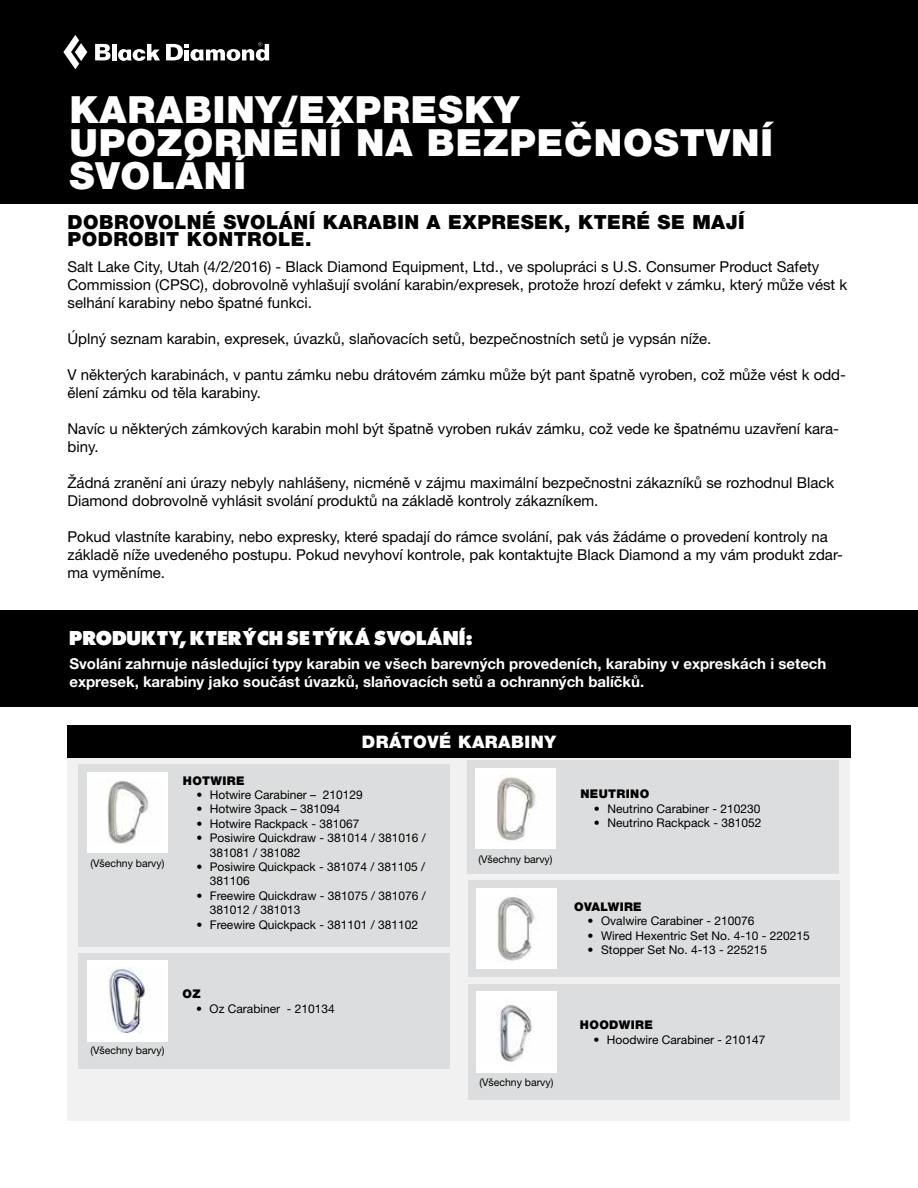
<style>
.page{position:relative;width:918px;height:1188px;background:#fff}
.page>*{position:absolute;margin:0;border:0;box-sizing:border-box;transform-origin:0 0}
.t1{font:900 37.5px/33px "Helvetica Neue LT Pro";letter-spacing:.025em;color:#fff}
.t2{font:800 21px "Futura SHOP";letter-spacing:.03em;color:#fff}
.t3{font:900 19.5px/17.5px "Helvetica Neue LT Pro";letter-spacing:.025em;color:#000}
.t4{font:900 17.25px "Helvetica Neue LT Pro";letter-spacing:.03em;color:#fff}
.t5{font:15px/18px "Helvetica Neue LT Pro";color:#000}
.t6{font:700 15px/18px "Helvetica Neue LT Pro";color:#fff}
.t7{font:12px/14.4px "Helvetica Neue LT Pro";color:#000}
.t8{font:900 12px "Helvetica Neue LT Pro";letter-spacing:.03em;color:#000}
.t9{font:10.5px "Helvetica Neue LT Pro";color:#000}
</style>
<div class="page">
<div style="left:0;top:611px;width:918px;height:96px;background:#000"></div>
<div style="left:0;top:0;width:918px;height:203px;background:#000"></div>
<svg style="left:63px;top:35px;width:24px;height:34px"></svg>
<svg style="left:95px;top:44px;width:16px;height:16px"></svg>
<div style="left:112px;top:44px;width:5px;height:16px;background:#fff"></div>
<svg style="left:118px;top:44px;width:42px;height:17px"></svg>
<svg style="left:166px;top:42px;width:103px;height:19px"></svg>
<div style="left:68px;top:725px;width:782px;height:395px;background:#f1f1f2"></div>
<div style="left:79px;top:953px;width:371px;height:116px;background:#dcddde"></div>
<div style="left:79px;top:764px;width:371px;height:182px;background:#dcddde"></div>
<div style="left:468px;top:984px;width:371px;height:116px;background:#dcddde"></div>
<div style="left:468px;top:880px;width:371px;height:96px;background:#dcddde"></div>
<div style="left:467px;top:760px;width:371px;height:114px;background:#dcddde"></div>
<div style="left:476px;top:888px;width:81px;height:81px;background:#fff"></div>
<img style="left:497px;top:895px;width:38px;height:66px">
<div style="left:87px;top:772px;width:81px;height:81px;background:#fff"></div>
<img style="left:107px;top:781px;width:43px;height:63px">
<div style="left:475px;top:768px;width:81px;height:81px;background:#fff"></div>
<img style="left:496px;top:776px;width:41px;height:65px">
<div style="left:476px;top:992px;width:81px;height:81px;background:#fff"></div>
<img style="left:499px;top:1004px;width:34px;height:58px">
<div style="left:87px;top:960px;width:81px;height:81px;background:#fff"></div>
<img style="left:109px;top:968px;width:37px;height:65px">
<div style="left:67px;top:725px;width:784px;height:33px;background:#000"></div>
<h1 class="t1" style="left:69px;top:93px;width:705px">KARABINY/EXPRESKY<br>UPOZORNĚNÍ NA BEZPEČNOSTVNÍ<br>SVOLÁNÍ</h1>
<h3 class="t3" style="left:68px;top:213px;width:679px">DOBROVOLNÉ SVOLÁNÍ KARABIN A EXPRESEK, KTERÉ SE MAJÍ<br>PODROBIT KONTROLE.</h3>
<p class="t5" style="left:68px;top:258px;width:781px">Salt Lake City, Utah (4/2/2016) - Black Diamond Equipment, Ltd., ve spolupráci s U.S. Consumer Product Safety<br>Commission (CPSC), dobrovolně vyhlašují svolání karabin/expresek, protože hrozí defekt v zámku, který může vést k selhání karabiny nebo špatné funkci.</p>
<p class="t5" style="left:68px;top:330px;width:645px">Úplný seznam karabin, expresek, úvazků, slaňovacích setů, bezpečnostních setů je vypsán níže.</p>
<p class="t5" style="left:68px;top:366px;width:780px">V některých karabinách, v pantu zámku nebu drátovém zámku může být pant špatně vyroben, což může vést k odd&shy;ělení zámku od těla karabiny.</p>
<p class="t5" style="left:68px;top:420px;width:773px">Navíc u některých zámkových karabin mohl být špatně vyroben rukáv zámku, což vede ke špatnému uzavření kara&shy;biny.</p>
<p class="t5" style="left:68px;top:474px;width:768px">Žádná zranění ani úrazy nebyly nahlášeny, nicméně v zájmu maximální bezpečnostni zákazníků se rozhodnul Black<br>Diamond dobrovolně vyhlásit svolání produktů na základě kontroly zákazníkem.</p>
<p class="t5" style="left:68px;top:528px;width:777px">Pokud vlastníte karabiny, nebo expresky, které spadají do rámce svolání, pak vás žádáme o provedení kontroly na základě níže uvedeného postupu. Pokud nevyhoví kontrole, pak kontaktujte Black Diamond a my vám produkt zdar&shy;ma vyměníme.</p>
<h2 class="t2" style="left:69px;top:627px;width:404px">PRODUKTY, KTERÝCH SE TÝKÁ SVOLÁNÍ:</h2>
<p class="t6" style="left:69px;top:654px;width:759px">Svolání zahrnuje následující typy karabin ve všech barevných provedeních, karabiny v expreskách i setech expresek, karabiny jako součást úvazků, slaňovacích setů a ochranných balíčků.</p>
<p class="t9" style="left:90px;top:857px;width:76px">(Všechny barvy)</p>
<p class="t9" style="left:90px;top:1044px;width:76px">(Všechny barvy)</p>
<p class="t4" style="left:362px;top:731px;width:196px">DRÁTOVÉ KARABINY</p>
<p class="t8" style="left:183px;top:773px;width:63px">HOTWIRE</p>
<p class="t7" style="left:196px;top:787px;width:168px">• Hotwire Carabiner – 210129</p>
<p class="t7" style="left:196px;top:802px;width:145px">• Hotwire 3pack – 381094</p>
<p class="t7" style="left:196px;top:816px;width:165px">• Hotwire Rackpack - 381067</p>
<p class="t7" style="left:210px;top:831px;width:217px;text-indent:-14px">• Posiwire Quickdraw - 381014 / 381016 /<br>381081 / 381082</p>
<p class="t7" style="left:210px;top:859px;width:217px;text-indent:-14px">• Posiwire Quickpack - 381074 / 381105 /<br>381106</p>
<p class="t7" style="left:210px;top:888px;width:218px;text-indent:-14px">• Freewire Quickdraw - 381075 / 381076 /<br>381012 / 381013</p>
<p class="t7" style="left:196px;top:917px;width:223px">• Freewire Quickpack - 381101 / 381102</p>
<p class="t8" style="left:183px;top:987px;width:10px">OZ</p>
<p class="t7" style="left:196px;top:1001px;width:140px">• Oz Carabiner - 210134</p>
<p class="t9" style="left:479px;top:853px;width:76px">(Všechny barvy)</p>
<p class="t9" style="left:479px;top:1076px;width:76px">(Všechny barvy)</p>
<p class="t8" style="left:580px;top:787px;width:37px">NEUTRINO</p>
<p class="t7" style="left:594px;top:801px;width:168px">• Neutrino Carabiner - 210230</p>
<p class="t7" style="left:594px;top:815px;width:169px">• Neutrino Rackpack - 381052</p>
<p class="t8" style="left:574px;top:899px;width:10px">OVAL</p>
<p class="t8" style="left:608px;top:899px;width:35px">WIRE</p>
<p class="t7" style="left:588px;top:914px;width:168px">• Ovalwire Carabiner - 210076</p>
<p class="t7" style="left:588px;top:928px;width:224px">• Wired Hexentric Set No. 4-10 - 220215</p>
<p class="t7" style="left:588px;top:942px;width:181px">• Stopper Set No. 4-13 - 225215</p>
<p class="t8" style="left:580px;top:1018px;width:74px">HOODWIRE</p>
<p class="t7" style="left:593px;top:1032px;width:174px">• Hoodwire Carabiner - 210147</p>
</div>
